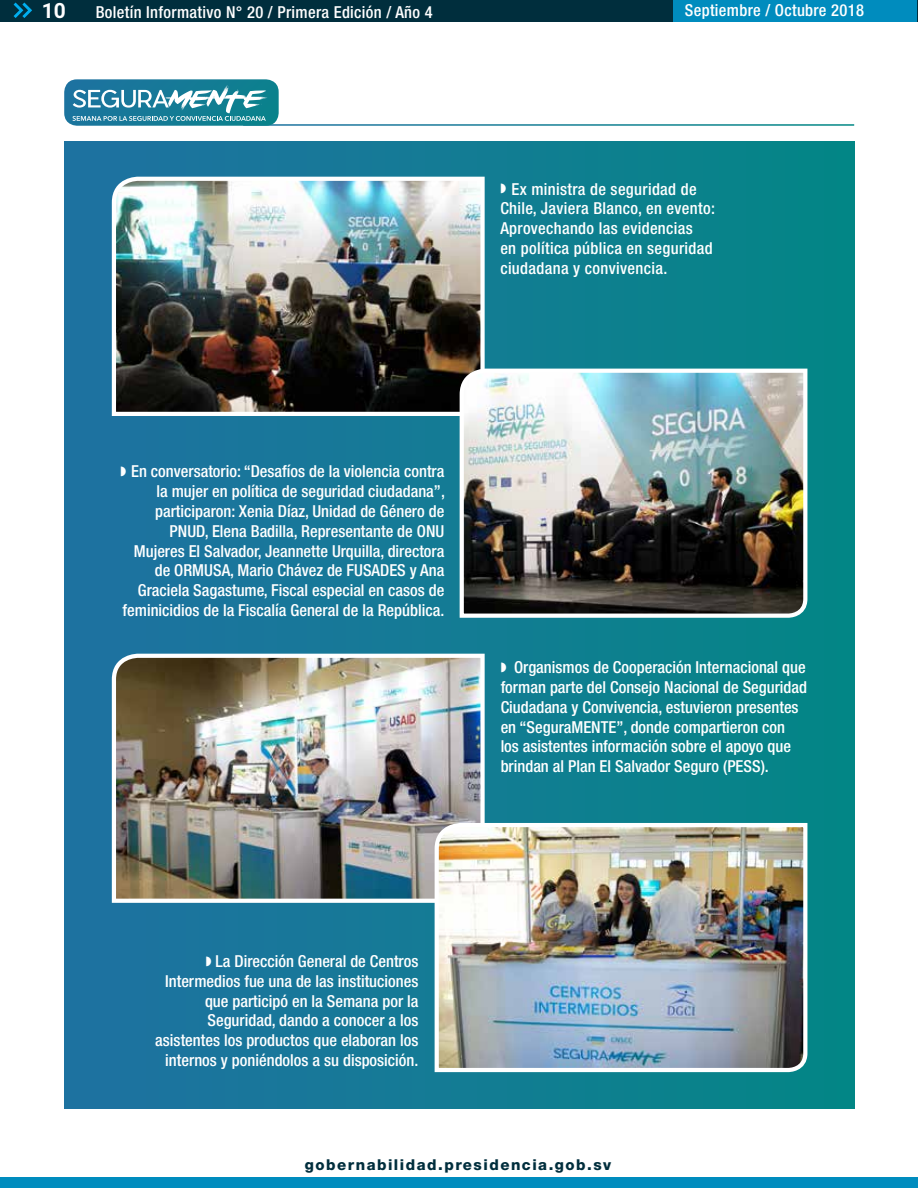
<style>
.page{position:relative;width:918px;height:1188px;background:#fff}
.page>*{position:absolute;margin:0;border:0;box-sizing:border-box;transform-origin:0 0}
.t1{font:700 21px "Roboto";color:#fff}
.t2{font:500 condensed 16.5px/19.8px "Helvetica Neue";color:#fff;text-align:right}
.t3{font:500 condensed 16.5px/19.8px "Helvetica Neue";letter-spacing:.02em;color:#fff}
.t4{font:800 15px "Helvetica Neue";letter-spacing:.1em;color:#002e3d}
</style>
<div class="page">
<div style="left:0;top:0;width:728px;height:22px;background:#002e3d"></div>
<div style="left:673px;top:0;width:244px;height:22px;background:#008cbe"></div>
<svg style="left:14px;top:3px;width:18px;height:15px"></svg>
<div style="left:0;top:1178px;width:917px;height:10px;background:#008cbe"></div>
<svg style="left:917px;top:0;width:1px;height:22px"></svg>
<svg style="left:64px;top:79px;width:215px;height:47px;background:#4696ac"></svg>
<div style="left:64px;top:142px;width:791px;height:967px;background:linear-gradient(to right,#2071a2,#048686)"></div>
<img style="left:110px;top:175px;width:377px;height:243px">
<img style="left:458px;top:366px;width:352px;height:254px">
<img style="left:110px;top:652px;width:377px;height:253px">
<img style="left:433px;top:821px;width:377px;height:253px">
<svg style="left:501px;top:184px;width:5px;height:9px"></svg>
<svg style="left:121px;top:466px;width:5px;height:10px"></svg>
<svg style="left:501px;top:662px;width:5px;height:10px"></svg>
<svg style="left:206px;top:956px;width:5px;height:10px"></svg>
<p class="t1" style="left:42px;top:-4px;width:26px">10</p>
<p class="t3" style="left:96px;top:2px;width:339px">Boletín Informativo N° 20 / Primera Edición / Año 4</p>
<p class="t3" style="left:685px;top:0;width:180px">Septiembre / Octubre 2018</p>
<p class="t3" style="left:500px;top:179px;width:216px;text-indent:11px">Ex ministra de seguridad de<br>Chile, Javiera Blanco, en evento:<br>Aprovechando las evidencias<br>en política pública en seguridad ciudadana y convivencia.</p>
<p class="t2" style="left:123px;top:461px;width:324px">En conversatorio: “Desafíos de la violencia contra la mujer en política de seguridad ciudadana”, participaron: Xenia Díaz, Unidad de Género de PNUD, Elena Badilla, Representante de ONU Mujeres El Salvador, Jeannette Urquilla, directora de ORMUSA, Mario Chávez de FUSADES y Ana Graciela Sagastume, Fiscal especial en casos de feminicidios de la Fiscalía General de la República.</p>
<p class="t2" style="left:501px;top:657px;width:308px;text-align:left;text-indent:13px">Organismos de Cooperación Internacional que forman parte del Consejo Nacional de Seguridad Ciudadana y Convivencia, estuvieron presentes en “SeguraMENTE”, donde compartieron con los asistentes información sobre el apoyo que brindan al Plan El Salvador Seguro (PESS).</p>
<p class="t2" style="left:155px;top:951px;width:265px">La Dirección General de Centros Intermedios fue una de las instituciones que participó en la Semana por la Seguridad, dando a conocer a los asistentes los productos que elaboran los internos y poniéndolos a su disposición.</p>
<p class="t4" style="left:305px;top:1156px;width:308px">gobernabilidad.presidencia.gob.sv</p>
</div>
